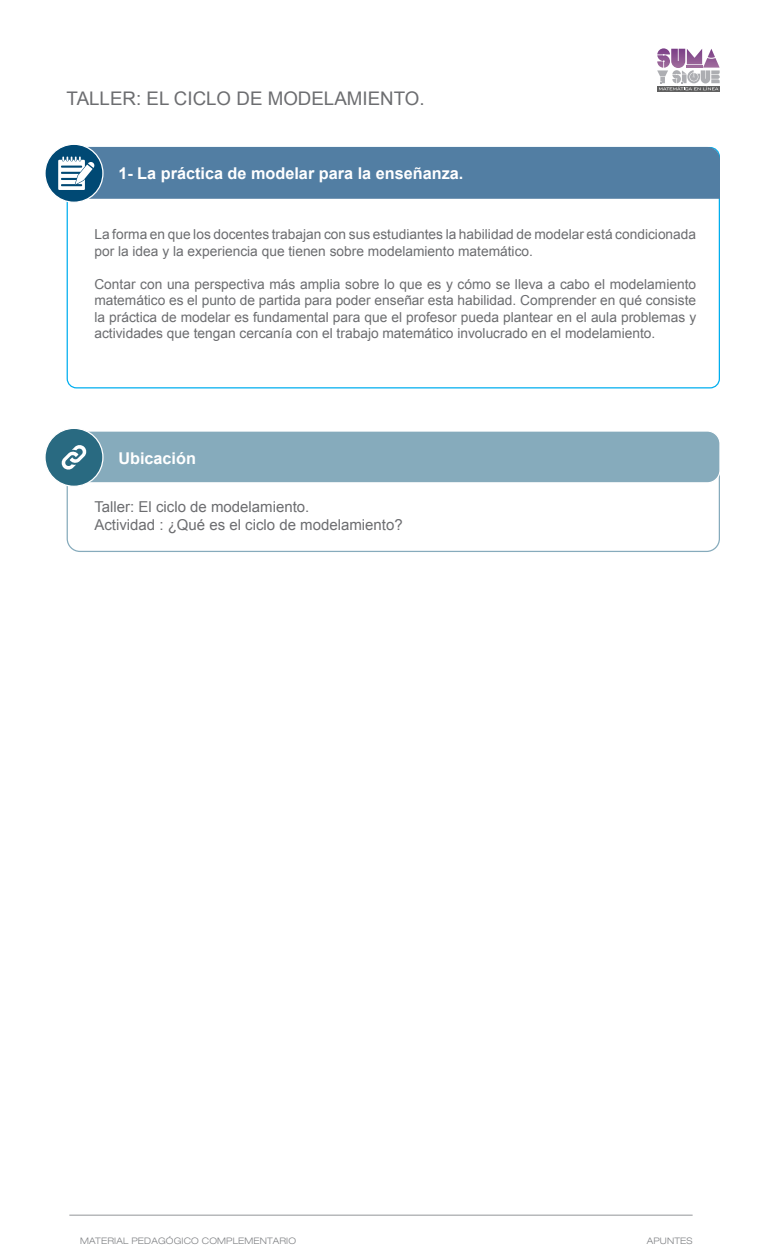
<style>
.page{position:relative;width:765px;height:1260px;background:#fff}
.page>*{position:absolute;margin:0;border:0;box-sizing:border-box;transform-origin:0 0}
.t1{font:18.75px "Arial";color:#6c6d70}
.t2{font:700 16.25px "Arial";color:#fff}
.t3{font:15px/18px "Arial";color:#6c6d70}
.t4{font:13.75px/16.5px "Arial";color:#6c6d70}
.t5{font:300 expanded 9px "Helvetica Neue";letter-spacing:.02em;color:#808285}
</style>
<div class="page">
<div style="left:70px;top:431px;width:650px;height:52px;background:#86abbc;border-radius:13px"></div>
<div style="left:69px;top:430px;width:652px;height:53px;border:1px solid #fff;border-radius:13px"></div>
<div style="left:45px;top:428px;width:58px;height:58px;background:#296a81;border-radius:50%"></div>
<div style="left:44px;top:428px;width:60px;height:59px;border:1px solid #fff;border-radius:50%"></div>
<div style="left:45px;top:144px;width:58px;height:58px;background:#004974;border-radius:50%"></div>
<div style="left:44px;top:144px;width:60px;height:59px;border:1px solid #fff;border-radius:50%"></div>
<svg style="left:58px;top:147px;width:662px;height:52px;background:#537fa3"></svg>
<svg style="left:61px;top:445px;width:26px;height:25px"></svg>
<hr style="left:69px;top:1215px;width:624px;height:1px;background:#939598">
<svg style="left:657px;top:90px;width:63px;height:1px"></svg>
<svg style="left:657px;top:48px;width:63px;height:42px"></svg>
<h1 class="t1" style="left:67px;top:86px;width:360px">TALLER: EL CICLO DE MODELAMIENTO.</h1>
<p class="t2" style="left:118px;top:162px;width:347px">1- La práctica de modelar para la enseñanza.</p>
<p class="t4" style="left:94px;top:226px;width:603px">La forma en que los docentes trabajan con sus estudiantes la habilidad de modelar está condicionada por la idea y la experiencia que tienen sobre modelamiento matemático.</p>
<p class="t4" style="left:94px;top:276px;width:603px;text-align:justify">Contar con una perspectiva más amplia sobre lo que es y cómo se lleva a cabo el modelamiento matemático es el punto de partida para poder enseñar esta habilidad. Comprender en qué consiste la práctica de modelar es fundamental para que el profesor pueda plantear en el aula problemas y actividades que tengan cercanía con el trabajo matemático involucrado en el modelamiento.</p>
<p class="t2" style="left:118px;top:448px;width:79px">Ubicación</p>
<p class="t3" style="left:94px;top:498px;width:310px">Taller: El ciclo de modelamiento.<br>Actividad : ¿Qué es el ciclo de modelamiento?</p>
<p class="t5" style="left:80px;top:1235px;width:218px">MATERIAL PEDAGÓGICO COMPLEMENTARIO</p>
<p class="t5" style="left:647px;top:1235px;width:47px">APUNTES</p>
</div>
